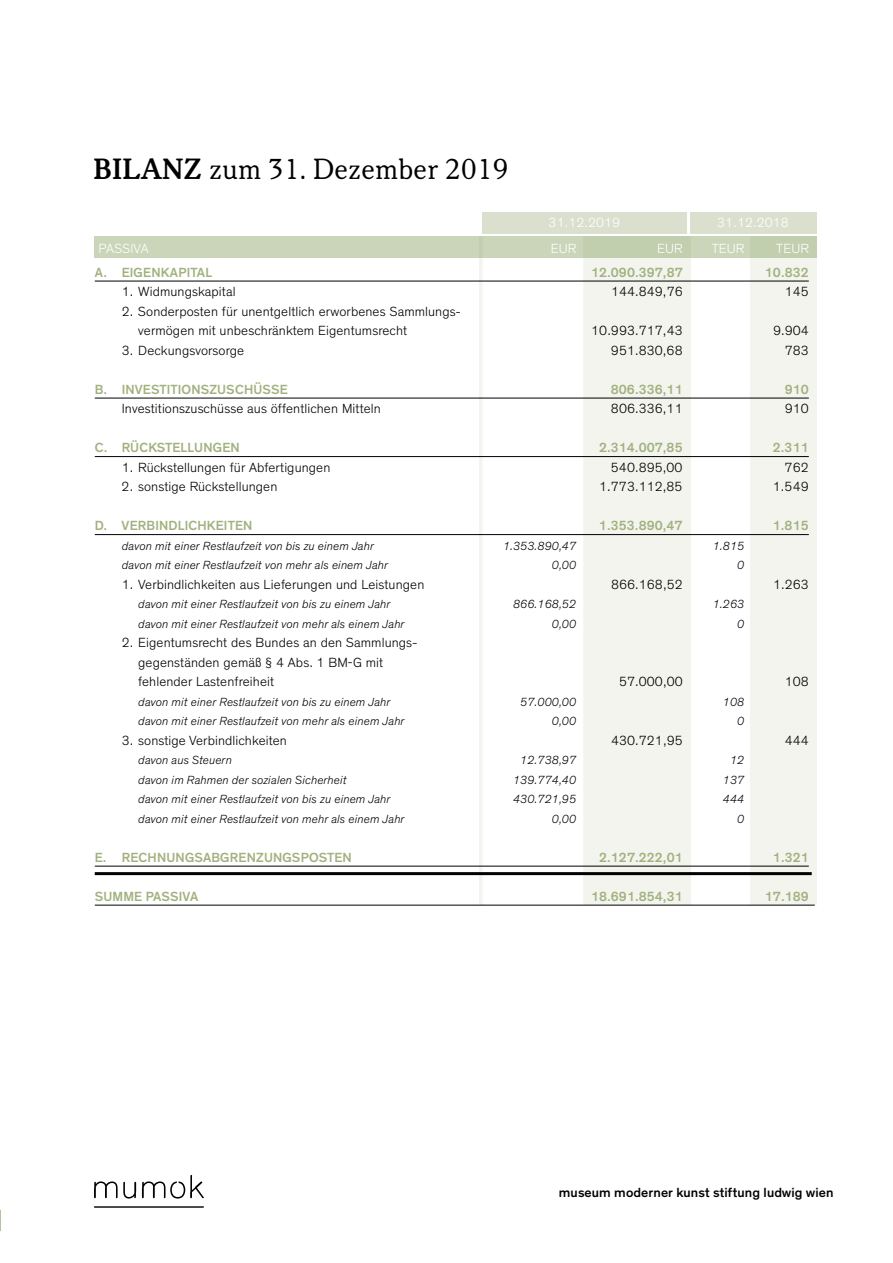
<style>
.page{position:relative;width:893px;height:1263px;background:#fff}
.page>*{position:absolute;margin:0;border:0;box-sizing:border-box;transform-origin:0 0}
.t1{font:31.5px "Korpus A";letter-spacing:.005em;color:#000}
.t2{font:300 13.5px/19.5px "Theinhardt";letter-spacing:.005em;color:#000}
.t3{font:500 13.5px "Theinhardt";letter-spacing:.01em;color:#a2b17f}
.t4{font:300 13.5px "Theinhardt";letter-spacing:.005em;color:#fff}
.t5{font:500 13.5px "Theinhardt";letter-spacing:.005em;color:#000}
.t6{font:italic 300 12px "Theinhardt";letter-spacing:.005em;color:#000}
.s1{font-family:"Korpus C"}
</style>
<div class="page">
<div style="left:479px;top:236px;width:338px;height:668px;background:#f2f4ed"></div>
<div style="left:691px;top:236px;width:58px;height:668px;background:#fff"></div>
<div style="left:482px;top:236px;width:101px;height:722px;background:#fff"></div>
<div style="left:94px;top:236px;width:722px;height:21px;background:#cad5b9"></div>
<div style="left:482px;top:212px;width:334px;height:22px;background:#dae0cd"></div>
<hr style="left:687px;top:208px;width:3px;height:28px;background:#fff">
<svg style="left:94px;top:1181px;width:42px;height:17px"></svg>
<svg style="left:142px;top:1175px;width:62px;height:23px"></svg>
<svg style="left:94px;top:1206px;width:110px;height:2px"></svg>
<hr style="left:95px;top:281px;width:714px;height:1px;background:#000">
<hr style="left:95px;top:398px;width:714px;height:1px;background:#000">
<hr style="left:95px;top:456px;width:714px;height:1px;background:#000">
<hr style="left:95px;top:534px;width:714px;height:1px;background:#000">
<hr style="left:95px;top:866px;width:714px;height:1px;background:#000">
<hr style="left:95px;top:872px;width:717px;height:3px;background:#000">
<hr style="left:95px;top:905px;width:720px;height:1px;background:#000">
<svg style="left:0;top:1210px;width:1px;height:21px"></svg>
<h1 class="t1" style="left:94px;top:151px;width:416px"><span class="s1">BILANZ</span> zum 31. Dezember 2019</h1>
<p class="t4" style="left:549px;top:215px;width:73px">31.12.2019</p>
<p class="t4" style="left:717px;top:215px;width:73px">31.12.2018</p>
<p class="t4" style="left:99px;top:240px;width:16px">PASSI</p>
<p class="t4" style="left:133px;top:240px;width:17px">VA</p>
<p class="t4" style="left:551px;top:240px;width:10px">EUR</p>
<p class="t4" style="left:657px;top:240px;width:8px">EUR</p>
<p class="t4" style="left:712px;top:240px;width:15px">TEUR</p>
<p class="t4" style="left:776px;top:240px;width:17px">TEUR</p>
<p class="t3" style="left:95px;top:264px;width:119px">A. EIGENKAPITAL</p>
<p class="t3" style="left:591px;top:264px;width:93px">12.090.397,87</p>
<p class="t3" style="left:765px;top:264px;width:45px">10.832</p>
<p class="t2" style="left:122px;top:282px;width:115px">1. Widmungskapital</p>
<p class="t2" style="left:611px;top:282px;width:73px">144.849,76</p>
<p class="t2" style="left:785px;top:282px;width:26px">145</p>
<p class="t2" style="left:138px;top:301px;width:324px;text-indent:-16px">2. Sonderposten für unentgeltlich erworbenes Sammlungs&shy;vermögen mit unbeschränktem Eigentumsrecht</p>
<p class="t2" style="left:591px;top:321px;width:93px">10.993.717,43</p>
<p class="t2" style="left:773px;top:321px;width:37px">9.904</p>
<p class="t2" style="left:122px;top:340px;width:124px">3. Deckungsvorsorge</p>
<p class="t2" style="left:611px;top:340px;width:73px">951.830,68</p>
<p class="t2" style="left:785px;top:340px;width:26px">783</p>
<p class="t3" style="left:95px;top:381px;width:195px">B. I NVESTITIONSZUSCHÜSSE</p>
<p class="t3" style="left:611px;top:381px;width:73px">806.336,11</p>
<p class="t3" style="left:785px;top:381px;width:26px">910</p>
<p class="t2" style="left:95px;top:399px;width:288px">I nvestitionszuschüsse aus öffentlichen Mitteln</p>
<p class="t2" style="left:611px;top:399px;width:73px">806.336,11</p>
<p class="t2" style="left:785px;top:399px;width:26px">910</p>
<p class="t3" style="left:95px;top:439px;width:147px">C. RÜCKSTELLUNGEN</p>
<p class="t3" style="left:599px;top:439px;width:85px">2.314.007,85</p>
<p class="t3" style="left:773px;top:439px;width:37px">2.311</p>
<p class="t2" style="left:122px;top:457px;width:210px">1. Rückstellungen für Abfertigungen</p>
<p class="t2" style="left:611px;top:457px;width:73px">540.895,00</p>
<p class="t2" style="left:785px;top:457px;width:26px">762</p>
<p class="t2" style="left:122px;top:477px;width:157px">2. sonstige Rückstellungen</p>
<p class="t2" style="left:599px;top:477px;width:85px">1.773.112,85</p>
<p class="t2" style="left:773px;top:477px;width:37px">1.549</p>
<p class="t3" style="left:95px;top:517px;width:159px">D. VERBINDLICHKEITEN</p>
<p class="t3" style="left:599px;top:517px;width:85px">1.353.890,47</p>
<p class="t3" style="left:773px;top:517px;width:37px">1.815</p>
<p class="t6" style="left:122px;top:538px;width:254px">davon mit einer Restlaufzeit von bis zu einem Jahr</p>
<p class="t6" style="left:503px;top:538px;width:75px">1.353.890,47</p>
<p class="t6" style="left:713px;top:538px;width:33px">1.815</p>
<p class="t6" style="left:122px;top:558px;width:268px">davon mit einer Restlaufzeit von mehr als einem Jahr</p>
<p class="t6" style="left:552px;top:558px;width:26px">0,00</p>
<p class="t6" style="left:737px;top:558px;width:9px">0</p>
<p class="t2" style="left:122px;top:574px;width:304px">1. Verbindlichkeiten aus Lieferungen und Leistungen</p>
<p class="t2" style="left:611px;top:574px;width:73px">866.168,52</p>
<p class="t2" style="left:773px;top:574px;width:37px">1.263</p>
<p class="t6" style="left:138px;top:597px;width:254px">davon mit einer Restlaufzeit von bis zu einem Jahr</p>
<p class="t6" style="left:513px;top:597px;width:65px">866.168,52</p>
<p class="t6" style="left:713px;top:597px;width:33px">1.263</p>
<p class="t6" style="left:138px;top:616px;width:268px">davon mit einer Restlaufzeit von mehr als einem Jahr</p>
<p class="t6" style="left:552px;top:616px;width:26px">0,00</p>
<p class="t6" style="left:737px;top:616px;width:9px">0</p>
<p class="t2" style="left:138px;top:633px;width:280px;text-indent:-16px">2. Eigentumsrecht des Bundes an den Sammlungs&shy;gegenständen gemäß § 4 Abs. 1 BM-G mit fehlender Lastenfreiheit</p>
<p class="t2" style="left:619px;top:672px;width:65px">57.000,00</p>
<p class="t2" style="left:785px;top:672px;width:26px">108</p>
<p class="t6" style="left:138px;top:694px;width:254px">davon mit einer Restlaufzeit von bis zu einem Jahr</p>
<p class="t6" style="left:520px;top:694px;width:57px">57.000,00</p>
<p class="t6" style="left:723px;top:694px;width:23px">108</p>
<p class="t6" style="left:138px;top:714px;width:268px">davon mit einer Restlaufzeit von mehr als einem Jahr</p>
<p class="t6" style="left:552px;top:714px;width:26px">0,00</p>
<p class="t6" style="left:737px;top:714px;width:9px">0</p>
<p class="t2" style="left:122px;top:730px;width:167px">3. sonstige Verbindlichkeiten</p>
<p class="t2" style="left:611px;top:730px;width:73px">430.721,95</p>
<p class="t2" style="left:785px;top:730px;width:26px">444</p>
<p class="t6" style="left:138px;top:753px;width:95px">davon aus Steuern</p>
<p class="t6" style="left:520px;top:753px;width:57px">12.738,97</p>
<p class="t6" style="left:730px;top:753px;width:16px">12</p>
<p class="t6" style="left:138px;top:772px;width:210px">davon im Rahmen der sozialen Sicherheit</p>
<p class="t6" style="left:513px;top:772px;width:65px">139.774,40</p>
<p class="t6" style="left:723px;top:772px;width:23px">137</p>
<p class="t6" style="left:138px;top:792px;width:254px">davon mit einer Restlaufzeit von bis zu einem Jahr</p>
<p class="t6" style="left:513px;top:792px;width:65px">430.721,95</p>
<p class="t6" style="left:723px;top:792px;width:23px">444</p>
<p class="t6" style="left:138px;top:811px;width:268px">davon mit einer Restlaufzeit von mehr als einem Jahr</p>
<p class="t6" style="left:552px;top:811px;width:26px">0,00</p>
<p class="t6" style="left:737px;top:811px;width:9px">0</p>
<p class="t3" style="left:95px;top:849px;width:259px">E. RECHNUNGSABGRENZUNGSPOSTEN</p>
<p class="t3" style="left:599px;top:849px;width:85px">2.127.222,01</p>
<p class="t3" style="left:773px;top:849px;width:37px">1.321</p>
<p class="t3" style="left:95px;top:888px;width:11px">SUMME</p>
<p class="t3" style="left:146px;top:888px;width:8px">PASSI</p>
<p class="t3" style="left:183px;top:888px;width:11px">VA</p>
<p class="t3" style="left:591px;top:888px;width:93px">18.691.854,31</p>
<p class="t3" style="left:765px;top:888px;width:45px">17.189</p>
<p class="t5" style="left:559px;top:1184px;width:276px">MUSEUM MODERNER KUNST STIFTUNG LUDWIG WIEN</p>
</div>
